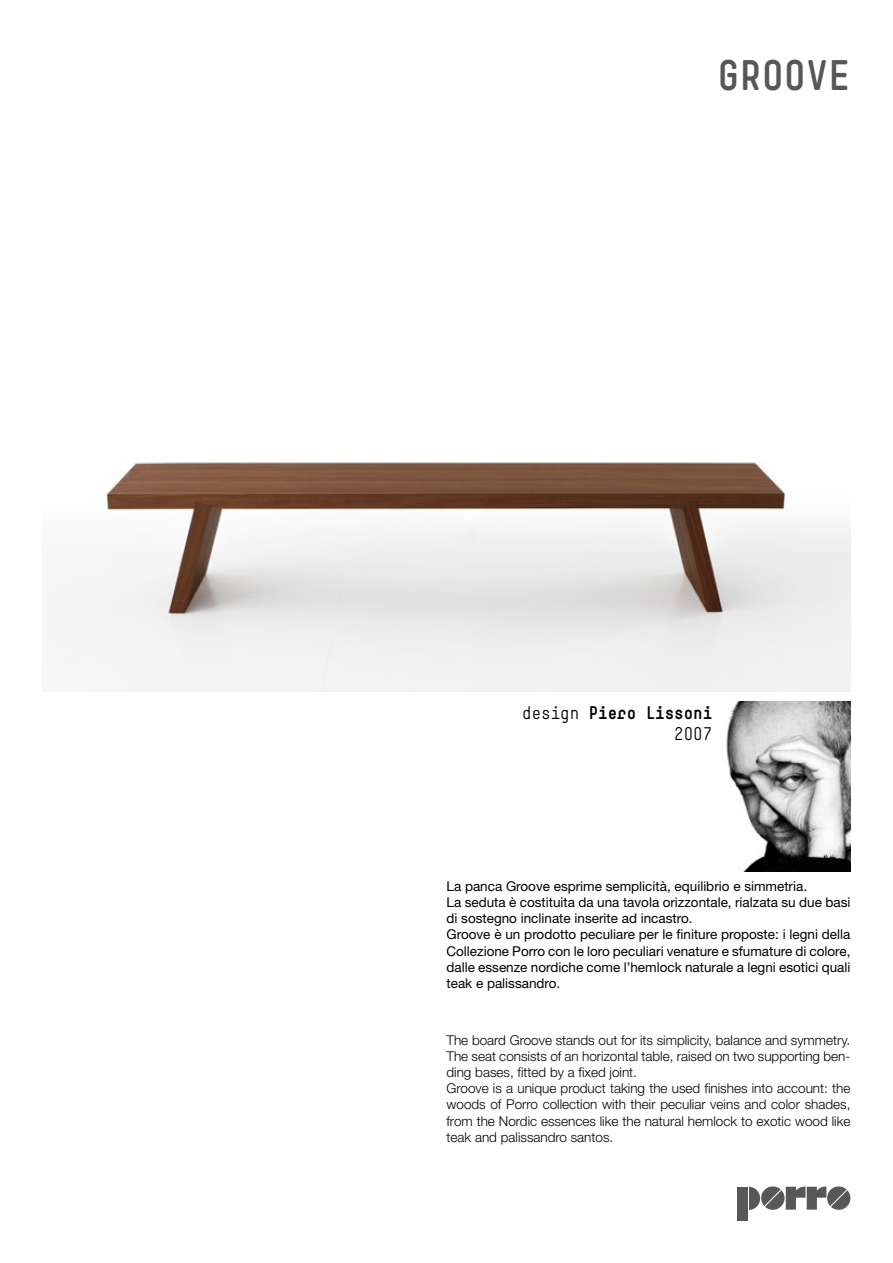
<style>
.page{position:relative;width:893px;height:1263px;background:#fff}
.page>*{position:absolute;margin:0;border:0;box-sizing:border-box;transform-origin:0 0}
.t1{font:700 42px "Simple";color:#575756}
.t2{font:700 18px/21.6px "Simple";color:#000;text-align:right}
.t3{font:300 13.5px/16.2px "Helvetica Neue";color:#000}
.t4{font:13.5px/16.2px "Helvetica Neue";color:#000}
.s1{font-weight:400}
</style>
<div class="page">
<img style="left:65px;top:462px;width:785px;height:229px">
<div style="left:738px;top:1186px;width:10px;height:34px;background:#575756"></div>
<svg style="left:749px;top:1186px;width:101px;height:24px"></svg>
<img style="left:726px;top:702px;width:124px;height:169px">
<h1 class="t1" style="left:717px;top:50px;width:135px">GROOVE</h1>
<h2 class="t2" style="left:522px;top:701px;width:192px"><span class="s1">design</span> Piero Lissoni<br><span class="s1">2007</span></h2>
<p class="t4" style="left:446px;top:878px;width:405px">La panca Groove esprime semplicità, equilibrio e simmetria.<br>La seduta è costituita da una tavola orizzontale, rialzata su due basi di sostegno inclinate inserite ad incastro.<br>Groove è un prodotto peculiare per le finiture proposte: i legni della Collezione Porro con le loro peculiari venature e sfumature di colore, dalle essenze nordiche come l’hemlock naturale a legni esotici quali teak e palissandro.</p>
<p class="t3" style="left:446px;top:1031px;width:405px">The board Groove stands out for its simplicity, balance and symmetry.<br>The seat consists of an horizontal table, raised on two supporting ben&shy;ding bases, fitted by a fixed joint.<br>Groove is a unique product taking the used finishes into account: the woods of Porro collection with their peculiar veins and color shades, from the Nordic essences like the natural hemlock to exotic wood like teak and palissandro santos.</p>
</div>
